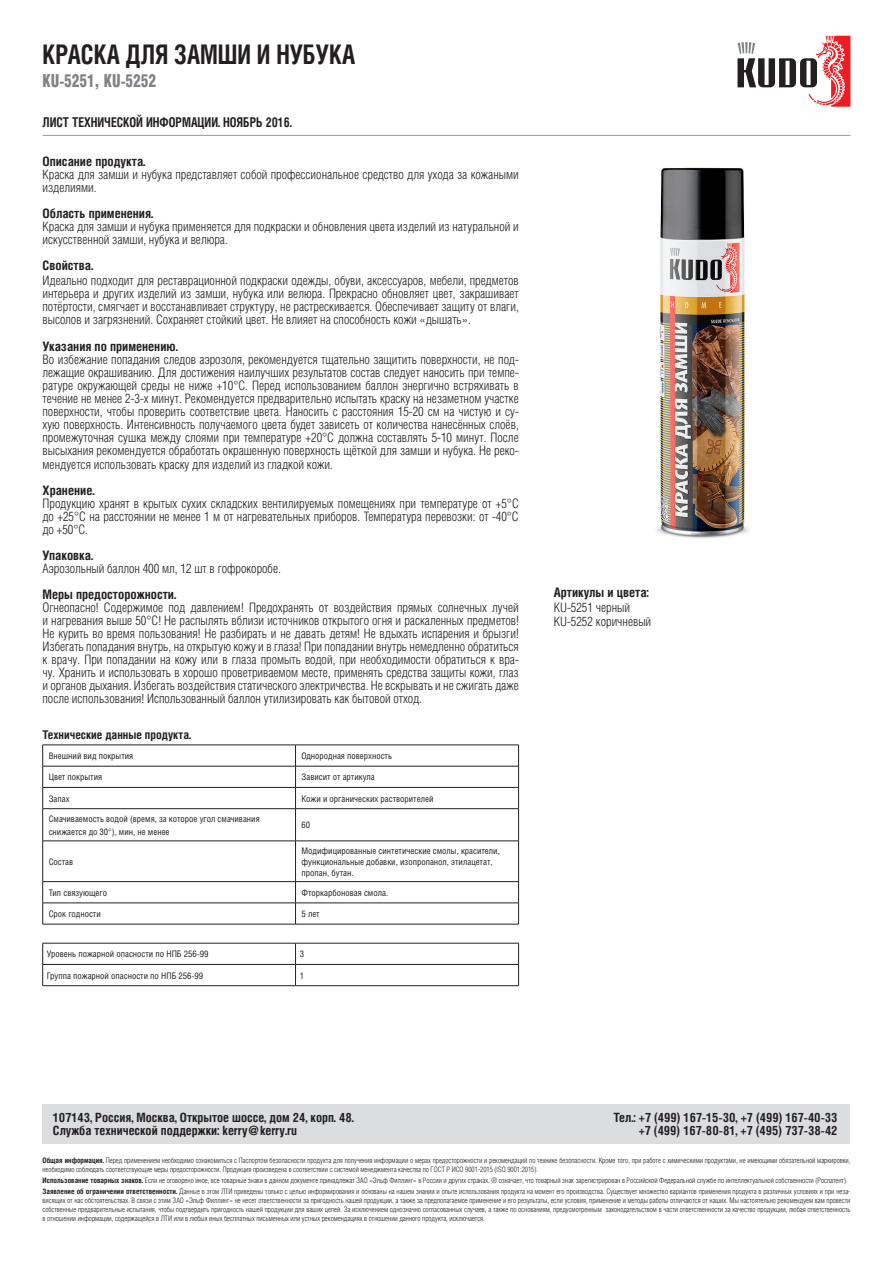
<style>
.page{position:relative;width:893px;height:1263px;background:#fff}
.page>*{position:absolute;margin:0;border:0;box-sizing:border-box;transform-origin:0 0}
.list{font:700 27px "Helios Cond C";color:#231f20;scale:.9 1}
.list-2{font:18px "Helios Cond Black C";color:#808285;scale:.85 1}
.list-3{font:700 13.5px "Helios Cond C";color:#231f20;scale:.9 1}
.t1{font:13.05px/13px "Helios Cond Light C";color:#231f20;text-align:justify}
.list-4{font:700 13.05px "Helios Cond C";color:#231f20}
.t2{font:700 12.75px/13.5px "Helios Cond C";color:#231f20}
.t3{font:700 12px "Helios Cond C";color:#231f20}
.t4{font:9px/10.8px "Helios Cond C";color:#231f20}
.t5{font:7.5px/9px "Helios Cond Light C";color:#231f20}
.s1{font-family:"Helios Cond Light C"}
.s2{font-family:"Helios Cond C";font-weight:700}
</style>
<div class="page">
<hr style="left:43px;top:135px;width:807px;height:1px;background:#57585a">
<hr style="left:43px;top:745px;width:253px;height:1px;background:#231f20">
<hr style="left:296px;top:745px;width:223px;height:1px;background:#231f20">
<hr style="left:43px;top:766px;width:253px;height:1px;background:#231f20">
<hr style="left:296px;top:766px;width:223px;height:1px;background:#231f20">
<hr style="left:43px;top:787px;width:253px;height:1px;background:#231f20">
<svg style="left:42px;top:745px;width:1px;height:63px"></svg>
<hr style="left:296px;top:787px;width:223px;height:1px;background:#231f20">
<svg style="left:295px;top:745px;width:1px;height:63px"></svg>
<svg style="left:518px;top:745px;width:1px;height:63px"></svg>
<hr style="left:43px;top:808px;width:253px;height:1px;background:#231f20">
<hr style="left:42px;top:809px;width:1px;height:32px;background:#231f20">
<hr style="left:296px;top:808px;width:223px;height:1px;background:#231f20">
<hr style="left:295px;top:809px;width:1px;height:32px;background:#231f20">
<hr style="left:518px;top:809px;width:1px;height:32px;background:#231f20">
<hr style="left:43px;top:841px;width:253px;height:1px;background:#231f20">
<hr style="left:42px;top:841px;width:1px;height:40px;background:#231f20">
<hr style="left:296px;top:841px;width:223px;height:1px;background:#231f20">
<hr style="left:295px;top:841px;width:1px;height:40px;background:#231f20">
<hr style="left:518px;top:841px;width:1px;height:40px;background:#231f20">
<hr style="left:43px;top:881px;width:253px;height:1px;background:#231f20">
<hr style="left:296px;top:881px;width:223px;height:1px;background:#231f20">
<hr style="left:43px;top:903px;width:253px;height:1px;background:#231f20">
<svg style="left:42px;top:882px;width:1px;height:42px"></svg>
<hr style="left:296px;top:903px;width:223px;height:1px;background:#231f20">
<svg style="left:295px;top:882px;width:1px;height:42px"></svg>
<svg style="left:518px;top:882px;width:1px;height:42px"></svg>
<hr style="left:43px;top:924px;width:253px;height:1px;background:#231f20">
<hr style="left:296px;top:924px;width:223px;height:1px;background:#231f20">
<hr style="left:43px;top:943px;width:253px;height:1px;background:#231f20">
<hr style="left:296px;top:943px;width:223px;height:1px;background:#231f20">
<hr style="left:43px;top:964px;width:253px;height:1px;background:#231f20">
<svg style="left:42px;top:943px;width:1px;height:42px"></svg>
<hr style="left:296px;top:964px;width:223px;height:1px;background:#231f20">
<svg style="left:295px;top:943px;width:1px;height:42px"></svg>
<svg style="left:518px;top:943px;width:1px;height:42px"></svg>
<hr style="left:43px;top:985px;width:253px;height:1px;background:#231f20">
<hr style="left:296px;top:985px;width:223px;height:1px;background:#231f20">
<img style="left:656px;top:167px;width:93px;height:371px">
<svg style="left:737px;top:36px;width:113px;height:71px"></svg>
<div style="left:43px;top:1105px;width:807px;height:39px;background:#dcdddf"></div>
<p class="list" style="left:43px;top:39px;width:349px">КРАСКА ДЛЯ ЗАМШИ И НУБУКА</p>
<p class="list-2" style="left:43px;top:70px;width:135px">KU-5251, KU-5252</p>
<p class="list-3" style="left:43px;top:114px;width:278px">ЛИСТ ТЕХНИЧЕСКОЙ ИНФОРМАЦИИ. НОЯБРЬ 2016.</p>
<p class="list-4" style="left:43px;top:153px;width:104px">Описание продукта.</p>
<p class="t1" style="left:43px;top:168px;width:478px">Краска для замши и нубука представляет собой профессиональное средство для ухода за кожаными изделиями.</p>
<p class="list-4" style="left:43px;top:206px;width:112px">Область применения.</p>
<p class="t1" style="left:43px;top:220px;width:478px">Краска для замши и нубука применяется для подкраски и обновления цвета изделий из натуральной и искусственной замши, нубука и велюра.</p>
<p class="list-4" style="left:43px;top:258px;width:52px">Свойства.</p>
<p class="t1" style="left:43px;top:273px;width:478px">Идеально подходит для реставрационной подкраски одежды, обуви, аксессуаров, мебели, предметов интерьера и других изделий из замши, нубука или велюра. Прекрасно обновляет цвет, закрашивает потёртости, смягчает и восстанавливает структуру, не растрескивается. Обеспечивает защиту от влаги, высолов и загрязнений. Сохраняет стойкий цвет. Не влияет на способность кожи «дышать».</p>
<p class="list-4" style="left:43px;top:339px;width:137px">Указания по применению.</p>
<p class="t1" style="left:43px;top:353px;width:478px">Во избежание попадания следов аэрозоля, рекомендуется тщательно защитить поверхности, не под&shy;лежащие окрашиванию. Для достижения наилучших результатов состав следует наносить при темпе&shy;ратуре окружающей среды не ниже +10°С. Перед использованием баллон энергично встряхивать в течение не менее 2-3-х минут. Рекомендуется предварительно испытать краску на незаметном участке поверхности, чтобы проверить соответствие цвета. Наносить с расстояния 15-20 см на чистую и су&shy;хую поверхность. Интенсивность получаемого цвета будет зависеть от количества нанесённых слоёв, промежуточная сушка между слоями при температуре +20°С должна составлять 5-10 минут. После высыхания рекомендуется обработать окрашенную поверхность щёткой для замши и нубука. Не реко&shy;мендуется использовать краску для изделий из гладкой кожи.</p>
<p class="list-4" style="left:43px;top:482px;width:54px">Хранение.</p>
<p class="t1" style="left:43px;top:496px;width:478px">Продукцию хранят в крытых сухих складских вентилируемых помещениях при температуре от +5°С до +25°С на расстоянии не менее 1 м от нагревательных приборов. Температура перевозки: от -40°С до +50°С.</p>
<p class="list-4" style="left:43px;top:547px;width:52px">Упаковка.</p>
<p class="t1" style="left:43px;top:562px;width:240px">Аэрозольный баллон 400 мл, 12 шт в гофрокоробе.</p>
<p class="list-4" style="left:43px;top:587px;width:135px">Меры предосторожности.</p>
<p class="t1" style="left:43px;top:601px;width:478px">Огнеопасно! Содержимое под давлением! Предохранять от воздействия прямых солнечных лучей и нагревания выше 50°С! Не распылять вблизи источников открытого огня и раскаленных предметов!<br>Не курить во время пользования! Не разбирать и не давать детям! Не вдыхать испарения и брызги!<br>Избегать попадания внутрь, на открытую кожу и в глаза! При попадании внутрь немедленно обратиться к врачу. При попадании на кожу или в глаза промыть водой, при необходимости обратиться к вра&shy;чу. Хранить и использовать в хорошо проветриваемом месте, применять средства защиты кожи, глаз и органов дыхания. Избегать воздействия статического электричества. Не вскрывать и не сжигать даже после использования! Использованный баллон утилизировать как бытовой отход.</p>
<p class="t3" style="left:43px;top:727px;width:150px">Технические данные продукта.</p>
<p class="t4" style="left:49px;top:750px;width:86px">Внешний вид покрытия</p>
<p class="t4" style="left:302px;top:750px;width:92px">Однородная поверхность</p>
<p class="t4" style="left:49px;top:771px;width:55px">Цвет покрытия</p>
<p class="t4" style="left:302px;top:771px;width:75px">Зависит от артикула</p>
<p class="t4" style="left:49px;top:793px;width:22px">Запах</p>
<p class="t4" style="left:302px;top:793px;width:133px">Кожи и органических растворителей</p>
<p class="t4" style="left:49px;top:812px;width:213px;line-height:13px">Смачиваемость водой (время, за которое угол смачивания снижается до 30<span class="s1">°</span>), мин, не менее</p>
<p class="t4" style="left:302px;top:819px;width:10px">60</p>
<p class="t4" style="left:49px;top:856px;width:26px">Состав</p>
<p class="t4" style="left:302px;top:845px;width:200px">Модифицированные синтетические смолы, красители, функциональные добавки, изопропанол, этилацетат, пропан, бутан.</p>
<p class="t4" style="left:49px;top:887px;width:60px">Тип связующего</p>
<p class="t4" style="left:302px;top:887px;width:88px">Фторкарбоновая смола.</p>
<p class="t4" style="left:49px;top:908px;width:54px">Срок годности</p>
<p class="t4" style="left:302px;top:908px;width:20px">5 лет</p>
<p class="t4" style="left:47px;top:948px;width:163px">Уровень пожарной опасности по НПБ 256-99</p>
<p class="t4" style="left:300px;top:948px;width:6px">3</p>
<p class="t4" style="left:47px;top:970px;width:158px">Группа пожарной опасности по НПБ 256-99</p>
<p class="t4" style="left:300px;top:970px;width:6px">1</p>
<p class="list-4" style="left:554px;top:585px;width:97px">Артикулы и цвета:</p>
<p class="t1" style="left:554px;top:600px;width:78px">KU-5251 черный</p>
<p class="t1" style="left:554px;top:615px;width:99px">KU-5252 коричневый</p>
<p class="t2" style="left:53px;top:1110px;width:303px">107143, Россия, Москва, Открытое шоссе, дом 24, корп. 48.<br>Служба технической поддержки: kerry@kerry.ru</p>
<p class="t2" style="left:613px;top:1110px;width:226px;text-align:right">Тел.: +7 (499) 167-15-30, +7 (499) 167-40-33 +7 (499) 167-80-81, +7 (495) 737-38-42</p>
<p class="t5" style="left:43px;top:1156px;width:809px"><span class="s2">Общая информация.</span> Перед применением необходимо ознакомиться с Паспортом безопасности продукта для получения информации о мерах предосторожности и рекомендаций по технике безопасности. Кроме того, при работе с химическими продуктами, не имеющими обязательной маркировки, необходимо соблюдать соответствующие меры предосторожности. Продукция произведена в соответствии с системой менеджмента качества по ГОСТ Р ИСО 9001-2015 (ISO 9001:2015).</p>
<p class="t5" style="left:43px;top:1176px;width:807px"><span class="s2">Использование товарных знаков.</span> Если не оговорено иное, все товарные знаки в данном документе принадлежат ЗАО «Эльф Филлинг» в России и других странах. ® означает, что товарный знак зарегистрирован в Российской Федеральной службе по интеллектуальной собственности (Роспатент).</p>
<p class="t5" style="left:43px;top:1187px;width:809px;text-align:justify"><span class="s2">Заявление об ограничении ответственности.</span> Данные в этом ЛТИ приведены только с целью информирования и основаны на нашем знании и опыте использования продукта на момент его производства. Существует множество вариантов применения продукта в различных условиях и при неза&shy;висящих от нас обстоятельствах. В связи с этим ЗАО «Эльф Филлинг» не несет ответственности за пригодность нашей продукции, а также за предполагаемое применение и его результаты, если условия, применение и методы работы отличаются от наших. Мы настоятельно рекомендуем вам провести собственные предварительные испытания, чтобы подтвердить пригодность нашей продукции для ваших целей. За исключением однозначно согласованных случаев, а также по основаниям, предусмотренным законодательством в части ответственности за качество продукции, любая ответственность в отношении информации, содержащейся в ЛТИ или в любых иных бесплатных письменных или устных рекомендациях в отношении данного продукта, исключается.</p>
</div>
